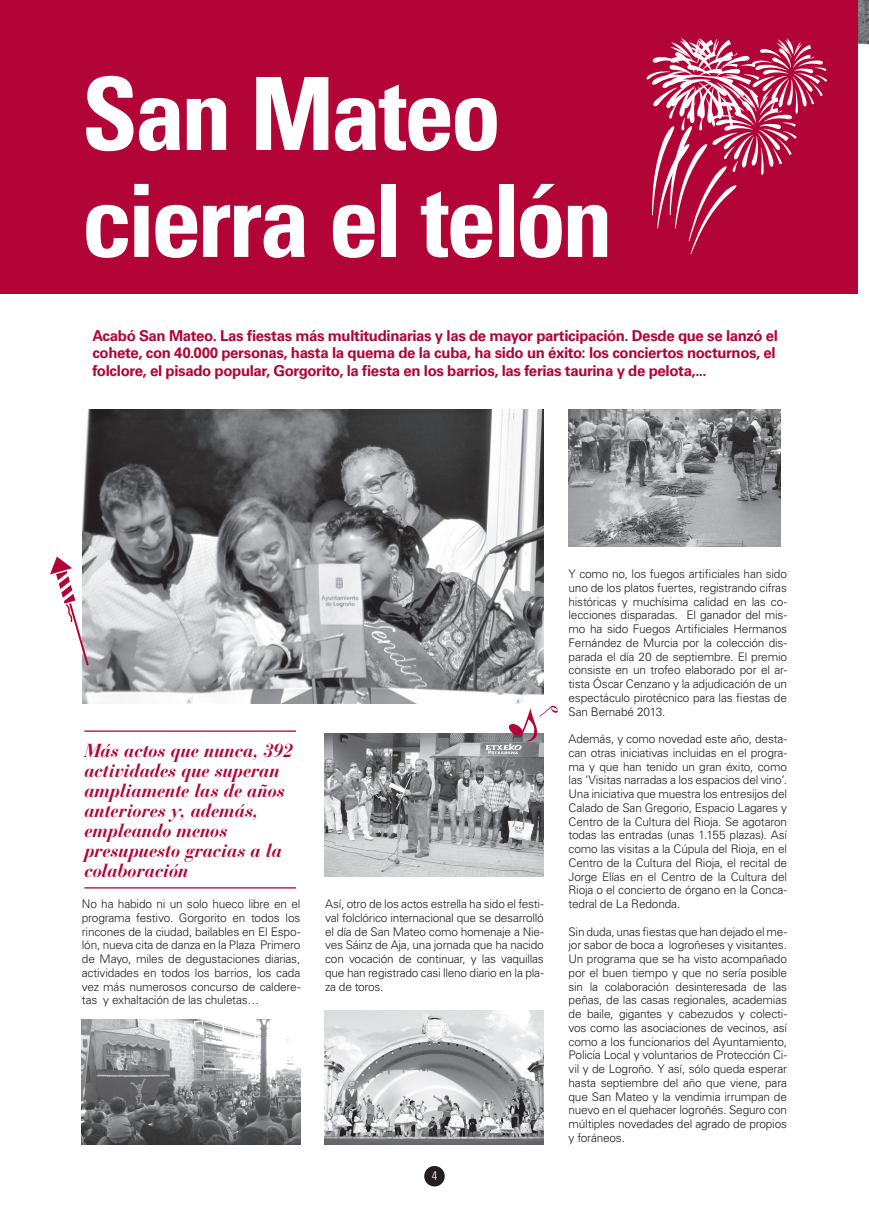
<style>
.page{position:relative;width:869px;height:1226px;background:#fff}
.page>*{position:absolute;margin:0;border:0;box-sizing:border-box;transform-origin:0 0}
.titular_central{font:700 condensed 101.12px "Univers LT Std";letter-spacing:-.04em;color:#fff}
._2_destacado{font:italic 700 18.75px/20px "Bauer Bodoni Std";letter-spacing:-.015em;color:#b30437}
._2_entradilla{font:700 15px/17.5px "Univers LT Std";letter-spacing:-.025em;color:#b30437}
.t1{font:300 condensed 12.5px "Univers LT Std";color:#fff}
._1_texto{font:300 11.88px/13.8px "Univers LT Std";letter-spacing:-.02em;color:#231f20;text-align:justify}
</style>
<div class="page">
<div style="left:424px;top:1166px;width:20px;height:20px;background:#231f20;border-radius:50%"></div>
<div style="left:0;top:0;width:868px;height:294px;background:#b30437"></div>
<img style="left:858px;top:0;width:10px;height:294px">
<img style="left:82px;top:410px;width:461px;height:294px">
<hr style="left:84px;top:730px;width:212px;height:2px;background:#b30437">
<hr style="left:84px;top:887px;width:212px;height:2px;background:#b30437">
<img style="left:324px;top:733px;width:219px;height:144px">
<svg style="left:508px;top:705px;width:50px;height:38px"></svg>
<svg style="left:50px;top:557px;width:39px;height:109px"></svg>
<img style="left:568px;top:410px;width:211px;height:137px">
<svg style="left:646px;top:38px;width:180px;height:216px"></svg>
<img style="left:82px;top:1020px;width:218px;height:124px">
<img style="left:324px;top:1011px;width:219px;height:133px">
<p class="titular_central" style="left:82px;top:52px;width:421px">San Mateo</p>
<p class="titular_central" style="left:82px;top:159px;width:532px">cierra el telón</p>
<p class="_2_entradilla" style="left:92px;top:327px;width:686px">Acabó San Mateo. Las fiestas más multitudinarias y las de mayor participación. Desde que se lanzó el cohete, con 40.000 personas, hasta la quema de la cuba, ha sido un éxito: los conciertos nocturnos, el folclore, el pisado popular, Gorgorito, la fiesta en los barrios, las ferias taurina y de pelota,...</p>
<p class="_2_destacado" style="left:84px;top:740px;width:210px">Más actos que nunca, 392 actividades que superan ampliamente las de años anteriores y, además, empleando menos presupuesto gracias a la colaboración</p>
<p class="_1_texto" style="left:82px;top:897px;width:220px">No ha habido ni un solo hueco libre en el programa festivo. Gorgorito en todos los rincones de la ciudad, bailables en El Espo&shy;lón, nueva cita de danza en la Plaza Primero de Mayo, miles de degustaciones diarias, actividades en todos los barrios, los cada vez más numerosos concurso de caldere&shy;tas y exhaltación de las chuletas…</p>
<p class="_1_texto" style="left:325px;top:897px;width:220px">Así, otro de los actos estrella ha sido el festi&shy;val folclórico internacional que se desarrolló el día de San Mateo como homenaje a Nie&shy;ves Sáinz de Aja, una jornada que ha nacido con vocación de continuar, y las vaquillas que han registrado casi lleno diario en la pla&shy;za de toros.</p>
<p class="t1" style="left:431px;top:1168px;width:7px">4</p>
<p class="_1_texto" style="left:568px;top:567px;width:220px">Y como no, los fuegos artificiales han sido uno de los platos fuertes, registrando cifras históricas y muchísima calidad en las co&shy;lecciones disparadas. El ganador del mis&shy;mo ha sido Fuegos Artificiales Hermanos Fernández de Murcia por la colección dis&shy;parada el día 20 de septiembre. El premio consiste en un trofeo elaborado por el ar&shy;tista Óscar Cenzano y la adjudicación de un espectáculo pirotécnico para las fiestas de San Bernabé 2013.</p>
<p class="_1_texto" style="left:568px;top:732px;width:220px">Además, y como novedad este año, desta&shy;can otras iniciativas incluidas en el progra&shy;ma y que han tenido un gran éxito, como las ‘Visitas narradas a los espacios del vino’.<br>Una iniciativa que muestra los entresijos del Calado de San Gregorio, Espacio Lagares y Centro de la Cultura del Rioja. Se agotaron todas las entradas (unas 1.155 plazas). Así como las visitas a la Cúpula del Rioja, en el Centro de la Cultura del Rioja, el recital de Jorge Elías en el Centro de la Cultura del Rioja o el concierto de órgano en la Conca&shy;tedral de La Redonda.</p>
<p class="_1_texto" style="left:568px;top:925px;width:220px">Sin duda, unas fiestas que han dejado el me&shy;jor sabor de boca a logroñeses y visitantes.<br>Un programa que se ha visto acompañado por el buen tiempo y que no sería posible sin la colaboración desinteresada de las peñas, de las casas regionales, academias de baile, gigantes y cabezudos y colecti&shy;vos como las asociaciones de vecinos, así como a los funcionarios del Ayuntamiento, Policía Local y voluntarios de Protección Ci&shy;vil y de Logroño. Y así, sólo queda esperar hasta septiembre del año que viene, para que San Mateo y la vendimia irrumpan de nuevo en el quehacer logroñés. Seguro con múltiples novedades del agrado de propios y foráneos.</p>
</div>
